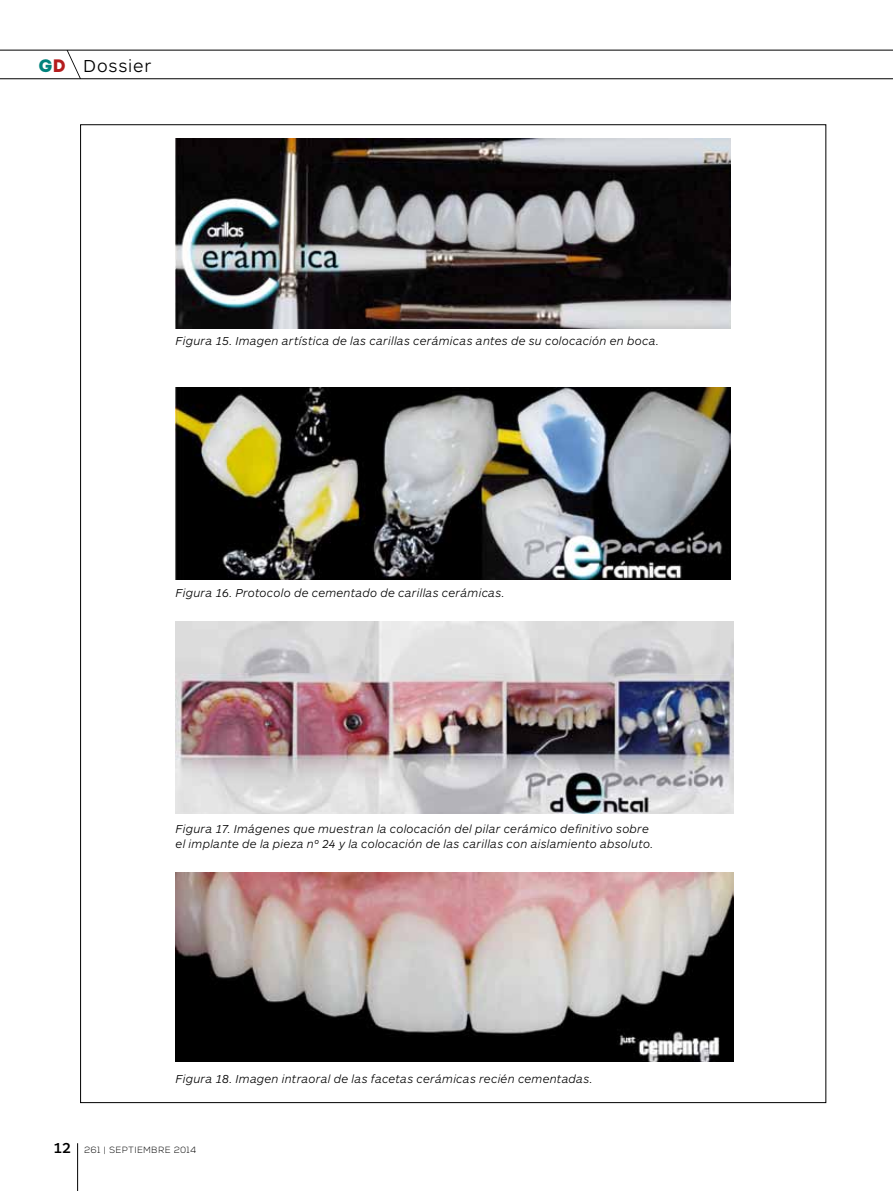
<style>
.page{position:relative;width:893px;height:1191px;background:#fff}
.page>*{position:absolute;margin:0;border:0;box-sizing:border-box;transform-origin:0 0}
.t1{font:300 18px "ARS Maquette Pro";letter-spacing:.045em;color:#000}
.t2{font:italic 300 12px/15px "ARS Maquette Pro";letter-spacing:.015em;color:#000}
.t3{font:300 9px "Nexa";letter-spacing:.07em;color:#000}
.s1{font-family:"Intro";font-weight:400;color:#00827c}
.s2{font-family:"Intro";font-weight:400;color:#b41c1d}
.s3{font-family:"ARS Maquette Pro";font-weight:500;font-size:15px}
</style>
<div class="page">
<hr style="left:77px;top:1143px;width:1px;height:48px;background:#000">
<svg style="left:0;top:50px;width:893px;height:29px"></svg>
<img style="left:176px;top:138px;width:555px;height:190px">
<img style="left:176px;top:388px;width:555px;height:192px">
<img style="left:176px;top:621px;width:558px;height:192px">
<img style="left:176px;top:872px;width:557px;height:189px">
<h1 class="t1" style="left:38px;top:54px;width:114px"><span class="s1">g</span><span class="s2">d</span> Dossier</h1>
<p class="t2" style="left:176px;top:333px;width:485px">Figura 15. Imagen artística de las carillas cerámicas antes de su colocación en boca.</p>
<p class="t2" style="left:176px;top:584px;width:331px">Figura 16. Protocolo de cementado de carillas cerámicas.</p>
<p class="t2" style="left:176px;top:820px;width:479px">Figura 17. Imágenes que muestran la colocación del pilar cerámico definitivo sobre el implante de la pieza nº 24 y la colocación de las carillas con aislamiento absoluto.</p>
<p class="t2" style="left:176px;top:1070px;width:418px">Figura 18. Imagen intraoral de las facetas cerámicas recién cementadas.</p>
<p class="t3" style="left:53px;top:1144px;width:144px"><span class="s3">12</span> 261 | SEPTIEMBRE 2014</p>
</div>
